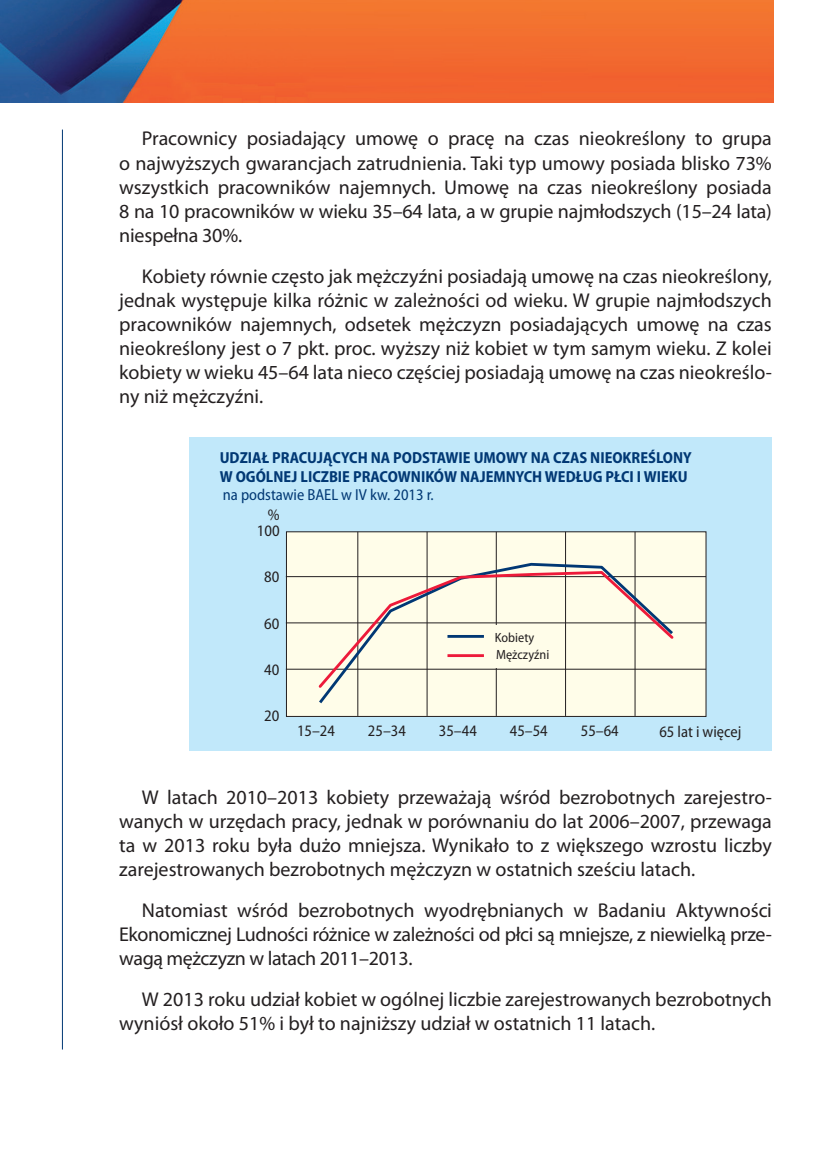
<style>
.page{position:relative;width:840px;height:1163px;background:#fff}
.page>*{position:absolute;margin:0;border:0;box-sizing:border-box;transform-origin:0 0}
.t1{font:20px/24px "Myriad Pro";color:#231f20;text-align:justify}
.t2{font:700 semi-condensed 16px/18.2px "Myriad Pro";color:#013874}
.t3{font:semi-condensed 16px "Myriad Pro";color:#231f20}
.t4{font:semi-condensed 13.4px "Myriad Pro";color:#231f20}
.s1{font-weight:400}
</style>
<div class="page">
<hr style="left:62px;top:129px;width:1px;height:920px;background:#013874">
<img style="left:0;top:0;width:773px;height:102px">
<div style="left:189px;top:437px;width:582px;height:314px;background:#c1e8fa"></div>
<div style="left:286px;top:531px;width:419px;height:185px;background:#fffde9"></div>
<hr style="left:286px;top:668px;width:419px;height:1px;background:#231f20">
<hr style="left:286px;top:622px;width:419px;height:1px;background:#231f20">
<hr style="left:286px;top:576px;width:419px;height:1px;background:#231f20">
<hr style="left:357px;top:531px;width:1px;height:184px;background:#231f20">
<hr style="left:426px;top:531px;width:1px;height:184px;background:#231f20">
<hr style="left:495px;top:531px;width:1px;height:184px;background:#231f20">
<hr style="left:565px;top:531px;width:1px;height:184px;background:#231f20">
<hr style="left:634px;top:531px;width:1px;height:184px;background:#231f20">
<svg style="left:319px;top:561px;width:317px;height:145px"></svg>
<svg style="left:316px;top:569px;width:359px;height:121px"></svg>
<div style="left:428px;top:625px;width:133px;height:43px;background:#fffde9"></div>
<hr style="left:447px;top:654px;width:36px;height:3px;background:#ed1a3a">
<hr style="left:447px;top:635px;width:36px;height:2px;background:#013874">
<p class="t1" style="left:119px;top:126px;width:654px;text-indent:23px">Pracownicy posiadający umowę o pracę na czas nieokreślony to grupa o najwyższych gwarancjach zatrudnienia. Taki typ umowy posiada blisko 73% wszystkich pracowników najemnych. Umowę na czas nieokreślony posiada 8 na 10 pracowników w wieku 35–64 lata, a w grupie najmłodszych (15–24 lata) niespełna 30%.</p>
<p class="t1" style="left:119px;top:263px;width:653px;text-indent:23px">Kobiety równie często jak mężczyźni posiadają umowę na czas nieokreślony, jednak występuje kilka różnic w zależności od wieku. W grupie najmłodszych pracowników najemnych, odsetek mężczyzn posiadających umowę na czas nieokreślony jest o 7 pkt. proc. wyższy niż kobiet w tym samym wieku. Z kolei kobiety w wieku 45–64 lata nieco częściej posiadają umowę na czas nieokreślo&shy;ny niż mężczyźni.</p>
<p class="t2" style="left:219px;top:449px;width:473px">UDZIAŁ PRACUJĄCYCH NA PODSTAWIE UMOWY NA CZAS NIEOKREŚLONY<br>W OGÓLNEJ LICZBIE PRACOWNIKÓW NAJEMNYCH WEDŁUG PŁCI I WIEKU <span class="s1">na podstawie BAEL w IV kw. 2013 r.</span></p>
<p class="t3" style="left:268px;top:506px;width:13px">%</p>
<p class="t3" style="left:257px;top:522px;width:24px">100</p>
<p class="t3" style="left:264px;top:568px;width:17px">80</p>
<p class="t3" style="left:264px;top:614px;width:17px">60</p>
<p class="t3" style="left:264px;top:660px;width:17px">40</p>
<p class="t3" style="left:264px;top:707px;width:17px">20</p>
<p class="t4" style="left:494px;top:630px;width:41px">Kobiety</p>
<p class="t4" style="left:496px;top:647px;width:55px">Mężczyźni</p>
<p class="t3" style="left:297px;top:722px;width:39px">15–24</p>
<p class="t3" style="left:368px;top:722px;width:39px">25–34</p>
<p class="t3" style="left:438px;top:722px;width:39px">35–44</p>
<p class="t3" style="left:509px;top:722px;width:39px">45–54</p>
<p class="t3" style="left:580px;top:722px;width:39px">55–64</p>
<p class="t3" style="left:659px;top:723px;width:83px">65 lat i więcej</p>
<p class="t1" style="left:119px;top:784px;width:653px;text-indent:23px">W latach 2010–2013 kobiety przeważają wśród bezrobotnych zarejestro&shy;wanych w urzędach pracy, jednak w porównaniu do lat 2006–2007, przewaga ta w 2013 roku była dużo mniejsza. Wynikało to z większego wzrostu liczby zarejestrowanych bezrobotnych mężczyzn w ostatnich sześciu latach.</p>
<p class="t1" style="left:119px;top:897px;width:654px;text-indent:23px">Natomiast wśród bezrobotnych wyodrębnianych w Badaniu Aktywności Ekonomicznej Ludności różnice w zależności od płci są mniejsze, z niewielką prze&shy;wagą mężczyzn w latach 2011–2013.</p>
<p class="t1" style="left:119px;top:986px;width:653px;text-indent:23px">W 2013 roku udział kobiet w ogólnej liczbie zarejestrowanych bezrobotnych wyniósł około 51% i był to najniższy udział w ostatnich 11 latach.</p>
</div>
